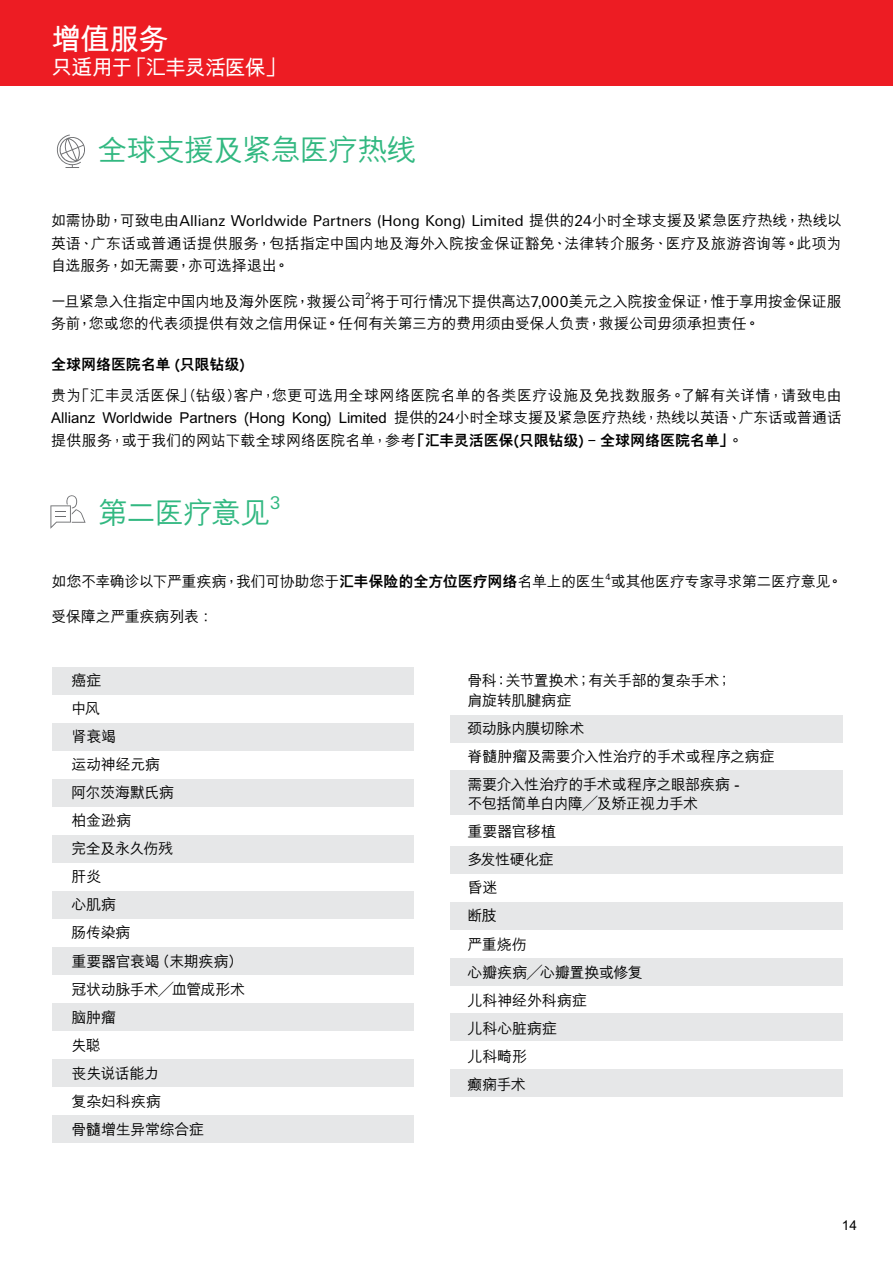
<style>
.page{position:relative;width:893px;height:1263px;background:#fff}
.page>*{position:absolute;margin:0;border:0;box-sizing:border-box;transform-origin:0 0}
.t1{font:500 30px "M Hei PR Cfor HSBC";letter-spacing:-.035em;color:#32b881}
.t2{font:700 30px "M Hei PR Cfor HSBC";color:#fff}
.t3{font:700 21px "M Hei PR Cfor HSBC";letter-spacing:-.05em;color:#fff}
.t4{font:17.55px "Univers Nextfor HSBC";color:#32b881}
.t5{font:500 15px/28px "M Hei PR Cfor HSBC";letter-spacing:-.01em;color:#000}
.t6{font:500 15px/28px "M Hei PR Cfor HSBC";letter-spacing:-.03em;color:#000}
.t7{font:15px "Univers Nextfor HSBC";color:#000}
.t8{font:500 15px/31px "M Hei PR Cfor HSBC";letter-spacing:.015em;color:#000}
.t9{font:500 13.5px "M Hei H Kfor HSBC";color:#000}
.t10{font:8.7px "Univers Nextfor HSBC";color:#000}
.s1{font-family:"M Hei PR Cfor HSBC";font-weight:500}
.s2{font-family:"M Hei H Kfor HSBC";font-weight:700}
.s3{font-family:"Univers Nextfor HSBC";font-weight:400}
.s4{font-weight:800}
.s5{font-family:"M Hei H Kfor HSBC"}
</style>
<div class="page">
<div style="left:0;top:0;width:893px;height:85px;background:#ed1c23"></div>
<svg style="left:56px;top:135px;width:29px;height:33px"></svg>
<svg style="left:50px;top:495px;width:36px;height:34px"></svg>
<div style="left:52px;top:667px;width:361px;height:28px;background:#e6e7e8"></div>
<div style="left:52px;top:723px;width:361px;height:27px;background:#e6e7e8"></div>
<div style="left:52px;top:779px;width:361px;height:27px;background:#e6e7e8"></div>
<div style="left:450px;top:716px;width:392px;height:27px;background:#e6e7e8"></div>
<div style="left:450px;top:770px;width:392px;height:45px;background:#e6e7e8"></div>
<div style="left:450px;top:846px;width:392px;height:27px;background:#e6e7e8"></div>
<div style="left:450px;top:902px;width:392px;height:27px;background:#e6e7e8"></div>
<div style="left:450px;top:958px;width:392px;height:27px;background:#e6e7e8"></div>
<div style="left:450px;top:1014px;width:392px;height:27px;background:#e6e7e8"></div>
<div style="left:450px;top:1070px;width:392px;height:27px;background:#e6e7e8"></div>
<div style="left:52px;top:835px;width:361px;height:27px;background:#e6e7e8"></div>
<div style="left:52px;top:891px;width:361px;height:27px;background:#e6e7e8"></div>
<div style="left:52px;top:947px;width:361px;height:27px;background:#e6e7e8"></div>
<div style="left:52px;top:1003px;width:361px;height:27px;background:#e6e7e8"></div>
<div style="left:52px;top:1059px;width:361px;height:27px;background:#e6e7e8"></div>
<div style="left:52px;top:1115px;width:361px;height:27px;background:#e6e7e8"></div>
<h1 class="t2" style="left:51px;top:24px;width:119px">增值服务</h1>
<h2 class="t3" style="left:51px;top:56px;width:236px">只适用于「汇丰灵活医保」</h2>
<h1 class="t1" style="left:98px;top:135px;width:321px">全球支援及紧急医疗热线</h1>
<p class="t7" style="left:51px;top:210px;width:792px"><span class="s1">如需协助</span><span class="s2">，</span><span class="s1">可致电由</span>Allianz Worldwide Partners (Hong Kong) Limited <span class="s1">提供的</span>24<span class="s1">小时全球支援及紧急医疗热线</span><span class="s2">，</span><span class="s1">热线以</span></p>
<p class="t5" style="left:51px;top:232px;width:792px;line-height:22.5px">英语<span class="s2">、</span>广东话或普通话提供服务<span class="s2">，</span>包括指定中国内地及海外入院按金保证豁免<span class="s2">、</span>法律转介服务<span class="s2">、</span>医疗及旅游咨询等<span class="s2">。</span>此项为自选服务<span class="s2">，</span>如无需要<span class="s2">，</span>亦可选择退出<span class="s2">。</span></p>
<p class="t5" style="left:51px;top:287px;width:792px">一旦紧急入住指定中国内地及海外医院<span class="s2">，</span>救援公司将于可行情况下提供高达<span class="s3">7</span>,<span class="s3">000</span>美元之入院按金保证<span class="s2">，</span>惟于享用按金保证服</p>
<p class="t10" style="left:365px;top:290px;width:7px">2</p>
<p class="t5" style="left:51px;top:309px;width:710px">务前<span class="s2">，</span>您或您的代表须提供有效之信用保证<span class="s2">。</span>任何有关第三方的费用须由受保人负责<span class="s2">，</span>救援公司毋须承担责任<span class="s2">。</span></p>
<p class="t8" style="left:51px;top:348px;width:792px"><span class="s4">全球网络医院名单 (只限钻级)<br></span>贵为「汇丰灵活医保」(钻级)客户<span class="s5">，</span>您更可选用全球网络医院名单的各类医疗设施及免找数服务<span class="s5">。</span>了解有关详情<span class="s5">，</span>请致电由</p>
<p class="t5" style="left:51px;top:406px;width:792px;line-height:22.5px">Allianz Worldwide Partners (Hong Kong) Limited 提供的24小时全球支援及紧急医疗热线<span class="s5">，</span>热线以英语<span class="s5">、</span>广东话或普通话提供服务<span class="s5">，</span>或于我们的网站下载全球网络医院名单<span class="s5">，</span>参考 <span class="s4">「汇丰灵活医保(只限钻级) - 全球网络医院名单」</span><span class="s5">。</span></p>
<h1 class="t1" style="left:98px;top:497px;width:174px">第二医疗意见</h1>
<p class="t4" style="left:270px;top:490px;width:12px">3</p>
<p class="t10" style="left:605px;top:570px;width:7px">4</p>
<p class="t6" style="left:52px;top:567px;width:792px">如您不幸确诊以下严重疾病<span class="s2">，</span>我们可协助您于<span class="s4">汇丰保险的全方位医疗网络</span>名单上的医生或其他医疗专家寻求第二医疗意见<span class="s2">。</span></p>
<p class="t5" style="left:52px;top:602px;width:168px">受保障之严重疾病列表 ：</p>
<p class="t5" style="left:72px;top:667px;width:175px">癌症<br>中风<br>肾衰竭<br>运动神经元病<br>阿尔茨海默氏病<br>柏金逊病<br>完全及永久伤残<br>肝炎<br>心肌病<br>肠传染病<br>重要器官衰竭（末期疾病）冠状动脉手术／血管成形术脑肿瘤<br>失聪<br>丧失说话能力<br>复杂妇科疾病<br>骨髓增生异常综合症</p>
<p class="t5" style="left:467px;top:671px;width:266px;line-height:19.5px">骨科<span class="s2">：</span>关节置换术<span class="s5">；</span>有关手部的复杂手术<span class="s5">；</span>肩旋转肌腱病症</p>
<p class="t6" style="left:467px;top:714px;width:309px">颈动脉内膜切除术<br>脊髓肿瘤及需要介入性治疗的手术或程序之病症需要介入性治疗的手术或程序之眼部疾病 -</p>
<p class="t5" style="left:467px;top:790px;width:232px">不包括简单白内障／及矫正视力手术重要器官移植<br>多发性硬化症<br>昏迷<br>断肢<br>严重烧伤<br>心瓣疾病／心瓣置换或修复<br>儿科神经外科病症<br>儿科心脏病症<br>儿科畸形<br>癫痫手术</p>
<p class="t9" style="left:842px;top:1215px;width:17px">14</p>
</div>
